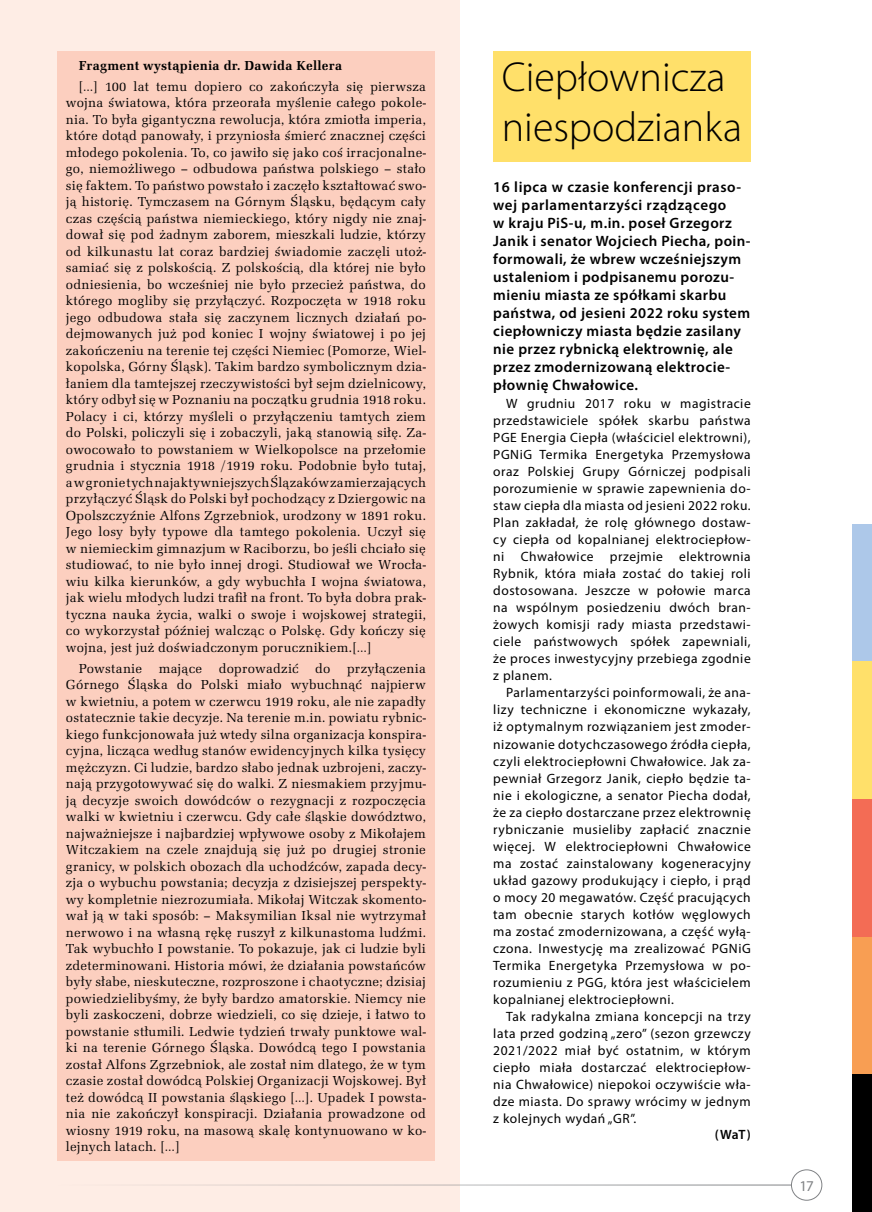
<style>
.page{position:relative;width:872px;height:1212px;background:#fff}
.page>*{position:absolute;margin:0;border:0;box-sizing:border-box;transform-origin:0 0}
.t1{font:300 42px/50.4px "Myriad Pro";color:#000}
.t2{font:600 15px/18px "Myriad Pro";letter-spacing:.03em;color:#000}
.t3{font:15px "Myriad Pro";color:#808285}
.t4{font:13.5px/16.5px "URW Latino TOT";letter-spacing:.02em;color:#000;text-align:justify}
.t5{font:13.5px/17px "Myriad Pro";letter-spacing:.04em;color:#000;text-align:justify}
.t6{font:700 13.5px "URW Latino TOT";letter-spacing:.02em;color:#000}
.t7{font:600 13.5px "Myriad Pro";color:#000}
</style>
<div class="page">
<div style="left:852px;top:524px;width:20px;height:138px;background:#adc8e9"></div>
<div style="left:852px;top:662px;width:20px;height:137px;background:#ffe06a"></div>
<div style="left:852px;top:799px;width:20px;height:138px;background:#f36c55"></div>
<div style="left:852px;top:937px;width:20px;height:137px;background:#f89e53"></div>
<div style="left:852px;top:1074px;width:20px;height:138px;background:#000"></div>
<div style="left:0;top:0;width:459px;height:1212px;background:#feede5"></div>
<div style="left:57px;top:51px;width:377px;height:1110px;background:#fccfbf"></div>
<div style="left:493px;top:51px;width:257px;height:111px;background:#ffe06a"></div>
<div style="left:791px;top:1169px;width:31px;height:31px;border:1px solid #808285;border-radius:50%"></div>
<hr style="left:57px;top:1184px;width:734px;height:1px;background:#808285">
<p class="t6" style="left:79px;top:57px;width:265px">Fragment wystąpienia dr. Dawida Kellera</p>
<p class="t4" style="left:66px;top:78px;width:362px;text-indent:13px">[…] 100 lat temu dopiero co zakończyła się pierwsza wojna światowa, która przeorała myślenie całego pokole&shy;nia. To była gigantyczna rewolucja, która zmiotła imperia, które dotąd panowały, i przyniosła śmierć znacznej części młodego pokolenia. To, co jawiło się jako coś irracjonalne&shy;go, niemożliwego – odbudowa państwa polskiego – stało się faktem. To państwo powstało i zaczęło kształtować swo&shy;ją historię. Tymczasem na Górnym Śląsku, będącym cały czas częścią państwa niemieckiego, który nigdy nie znaj&shy;dował się pod żadnym zaborem, mieszkali ludzie, którzy od kilkunastu lat coraz bardziej świadomie zaczęli utoż&shy;samiać się z polskością. Z polskością, dla której nie było odniesienia, bo wcześniej nie było przecież państwa, do którego mogliby się przyłączyć. Rozpoczęta w 1918 roku jego odbudowa stała się zaczynem licznych działań po&shy;dejmowanych już pod koniec I wojny światowej i po jej zakończeniu na terenie tej części Niemiec (Pomorze, Wiel&shy;kopolska, Górny Śląsk). Takim bardzo symbolicznym dzia&shy;łaniem dla tamtejszej rzeczywistości był sejm dzielnicowy, który odbył się w Poznaniu na początku grudnia 1918 roku.<br>Polacy i ci, którzy myśleli o przyłączeniu tamtych ziem do Polski, policzyli się i zobaczyli, jaką stanowią siłę. Za&shy;owocowało to powstaniem w Wielkopolsce na przełomie grudnia i stycznia 1918 /1919 roku. Podobnie było tutaj, a w gronie tych najaktywniejszych Ślązaków zamierzających przyłączyć Śląsk do Polski był pochodzący z Dziergowic na Opolszczyźnie Alfons Zgrzebniok, urodzony w 1891 roku.<br>Jego losy były typowe dla tamtego pokolenia. Uczył się w niemieckim gimnazjum w Raciborzu, bo jeśli chciało się studiować, to nie było innej drogi. Studiował we Wrocła&shy;wiu kilka kierunków, a gdy wybuchła I wojna światowa, jak wielu młodych ludzi trafił na front. To była dobra prak&shy;tyczna nauka życia, walki o swoje i wojskowej strategii, co wykorzystał później walcząc o Polskę. Gdy kończy się wojna, jest już doświadczonym porucznikiem.[…]</p>
<p class="t4" style="left:66px;top:660px;width:361px;text-indent:13px">Powstanie mające doprowadzić do przyłączenia Górnego Śląska do Polski miało wybuchnąć najpierw w kwietniu, a potem w czerwcu 1919 roku, ale nie zapadły ostatecznie takie decyzje. Na terenie m.in. powiatu rybnic&shy;kiego funkcjonowała już wtedy silna organizacja konspira&shy;cyjna, licząca według stanów ewidencyjnych kilka tysięcy mężczyzn. Ci ludzie, bardzo słabo jednak uzbrojeni, zaczy&shy;nają przygotowywać się do walki. Z niesmakiem przyjmu&shy;ją decyzje swoich dowódców o rezygnacji z rozpoczęcia walki w kwietniu i czerwcu. Gdy całe śląskie dowództwo, najważniejsze i najbardziej wpływowe osoby z Mikołajem Witczakiem na czele znajdują się już po drugiej stronie granicy, w polskich obozach dla uchodźców, zapada decy&shy;zja o wybuchu powstania; decyzja z dzisiejszej perspekty&shy;wy kompletnie niezrozumiała. Mikołaj Witczak skomento&shy;wał ją w taki sposób: – Maksymilian Iksal nie wytrzymał nerwowo i na własną rękę ruszył z kilkunastoma ludźmi.<br>Tak wybuchło I powstanie. To pokazuje, jak ci ludzie byli zdeterminowani. Historia mówi, że działania powstańców były słabe, nieskuteczne, rozproszone i chaotyczne; dzisiaj powiedzielibyśmy, że były bardzo amatorskie. Niemcy nie byli zaskoczeni, dobrze wiedzieli, co się dzieje, i łatwo to powstanie stłumili. Ledwie tydzień trwały punktowe wal&shy;ki na terenie Górnego Śląska. Dowódcą tego I powstania został Alfons Zgrzebniok, ale został nim dlatego, że w tym czasie został dowódcą Polskiej Organizacji Wojskowej. Był też dowódcą II powstania śląskiego […]. Upadek I powsta&shy;nia nie zakończył konspiracji. Działania prowadzone od wiosny 1919 roku, na masową skalę kontynuowano w ko&shy;lejnych latach. […]</p>
<h1 class="t1" style="left:502px;top:51px;width:242px">Ciepłownicza niespodzianka</h1>
<p class="t2" style="left:493px;top:177px;width:259px">16 lipca w czasie konferencji praso&shy;wej parlamentarzyści rządzącego<br>w kraju PiS-u, m.in. poseł Grzegorz Janik i senator Wojciech Piecha, poin&shy;formowali, że wbrew wcześniejszym ustaleniom i podpisanemu porozu&shy;mieniu miasta ze spółkami skarbu państwa, od jesieni 2022 roku system ciepłowniczy miasta będzie zasilany nie przez rybnicką elektrownię, ale przez zmodernizowaną elektrocie&shy;płownię Chwałowice.</p>
<p class="t5" style="left:493px;top:395px;width:259px;text-indent:13px">W grudniu 2017 roku w magistracie przedstawiciele spółek skarbu państwa PGE Energia Ciepła (właściciel elektrowni), PGNiG Termika Energetyka Przemysłowa oraz Polskiej Grupy Górniczej podpisali porozumienie w sprawie zapewnienia do&shy;staw ciepła dla miasta od jesieni 2022 roku.<br>Plan zakładał, że rolę głównego dostaw&shy;cy ciepła od kopalnianej elektrociepłow&shy;ni Chwałowice przejmie elektrownia Rybnik, która miała zostać do takiej roli dostosowana. Jeszcze w połowie marca na wspólnym posiedzeniu dwóch bran&shy;żowych komisji rady miasta przedstawi&shy;ciele państwowych spółek zapewniali, że proces inwestycyjny przebiega zgodnie z planem.</p>
<p class="t5" style="left:493px;top:684px;width:259px;text-indent:13px">Parlamentarzyści poinformowali, że ana&shy;lizy techniczne i ekonomiczne wykazały, iż optymalnym rozwiązaniem jest zmoder&shy;nizowanie dotychczasowego źródła ciepła, czyli elektrociepłowni Chwałowice. Jak za&shy;pewniał Grzegorz Janik, ciepło będzie ta&shy;nie i ekologiczne, a senator Piecha dodał, że za ciepło dostarczane przez elektrownię rybniczanie musieliby zapłacić znacznie więcej. W elektrociepłowni Chwałowice ma zostać zainstalowany kogeneracyjny układ gazowy produkujący i ciepło, i prąd o mocy 20 megawatów. Część pracujących tam obecnie starych kotłów węglowych ma zostać zmodernizowana, a część wyłą&shy;czona. Inwestycję ma zrealizować PGNiG Termika Energetyka Przemysłowa w po&shy;rozumieniu z PGG, która jest właścicielem kopalnianej elektrociepłowni.</p>
<p class="t5" style="left:493px;top:1007px;width:259px;text-indent:13px">Tak radykalna zmiana koncepcji na trzy lata przed godziną „zero” (sezon grzewczy 2021/2022 miał być ostatnim, w którym ciepło miała dostarczać elektrociepłow&shy;nia Chwałowice) niepokoi oczywiście wła&shy;dze miasta. Do sprawy wrócimy w jednym z kolejnych wydań „GR”.</p>
<p class="t7" style="left:715px;top:1126px;width:37px">(WaT)</p>
<p class="t3" style="left:799px;top:1176px;width:16px">17</p>
</div>
